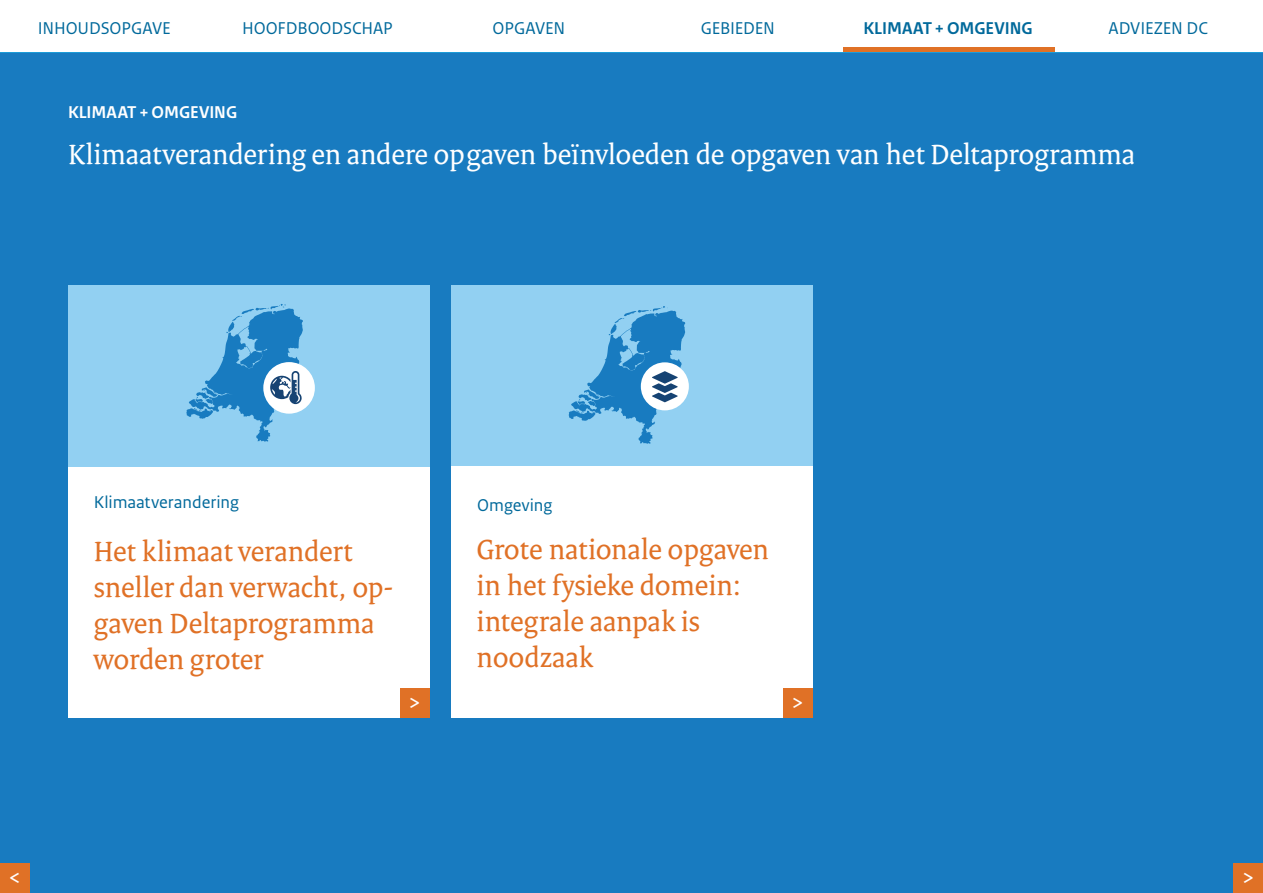
<style>
.page{position:relative;width:1263px;height:893px;background:#fff}
.page>*{position:absolute;margin:0;border:0;box-sizing:border-box;transform-origin:0 0}
.t1{font:30px/36px "Rijksoverheid Serif";letter-spacing:-.005em;color:#e07126}
.t2{font:30px "Rijksoverheid Serif";letter-spacing:-.005em;color:#fff}
.t3{font:24px "Rijksoverheid Sans Text";color:#fff}
.t4{font:18px "Rijksoverheid Sans Text";letter-spacing:-.005em;color:#01699b}
.t5{font:700 18px "Rijksoverheid Sans Heading";letter-spacing:-.005em;color:#fff}
.t6{font:700 18px "Rijksoverheid Sans Heading";letter-spacing:-.005em;color:#01699b}
</style>
<div class="page">
<div style="left:0;top:53px;width:1263px;height:840px;background:#187bc0"></div>
<div style="left:843px;top:47px;width:211px;height:6px;background:#e07126"></div>
<hr style="left:0;top:52px;width:1263px;height:1px;background:#1c9cd8">
<div style="left:68px;top:466px;width:361px;height:252px;background:#fff"></div>
<div style="left:68px;top:285px;width:361px;height:181px;background:#92d0f2"></div>
<div style="left:451px;top:285px;width:361px;height:181px;background:#92d0f2"></div>
<div style="left:451px;top:466px;width:361px;height:252px;background:#fff"></div>
<div style="left:400px;top:688px;width:29px;height:30px;background:#e07126"></div>
<div style="left:783px;top:688px;width:29px;height:30px;background:#e07126"></div>
<div style="left:641px;top:362px;width:48px;height:48px;background:#fff;border-radius:50%"></div>
<svg style="left:568px;top:306px;width:117px;height:138px"></svg>
<div style="left:263px;top:362px;width:52px;height:52px;background:#fff;border-radius:50%"></div>
<svg style="left:186px;top:304px;width:117px;height:138px"></svg>
<div style="left:0;top:863px;width:30px;height:30px;background:#e07126"></div>
<div style="left:1233px;top:863px;width:30px;height:30px;background:#e07126"></div>
<p class="t4" style="left:38px;top:18px;width:135px">INHOUDSOPGAVE</p>
<p class="t4" style="left:242px;top:18px;width:152px">HOOFDBOODSCHAP</p>
<p class="t4" style="left:492px;top:18px;width:74px">OPGAVEN</p>
<p class="t4" style="left:701px;top:18px;width:76px">GEBIEDEN</p>
<p class="t6" style="left:863px;top:18px;width:171px">KLIMAAT + OMGEVING</p>
<p class="t4" style="left:1109px;top:18px;width:101px">ADVIEZEN DC</p>
<p class="t5" style="left:68px;top:102px;width:171px">KLIMAAT + OMGEVING</p>
<p class="t2" style="left:68px;top:136px;width:1069px">Klimaatverandering en andere opgaven beïnvloeden de opgaven van het Deltaprogramma</p>
<p class="t4" style="left:94px;top:492px;width:147px">Klimaatverandering</p>
<p class="t4" style="left:477px;top:495px;width:77px">Omgeving</p>
<p class="t1" style="left:94px;top:533px;width:301px">Het klimaat verandert sneller dan verwacht, op&shy;gaven Deltaprogramma worden groter</p>
<p class="t1" style="left:477px;top:531px;width:294px">Grote nationale opgaven in het fysieke domein: integrale aanpak is noodzaak</p>
<p class="t3" style="left:408px;top:688px;width:14px">&gt;</p>
<p class="t3" style="left:791px;top:688px;width:14px">&gt;</p>
<p class="t3" style="left:9px;top:863px;width:14px">&lt;</p>
<p class="t3" style="left:1242px;top:863px;width:14px">&gt;</p>
</div>
